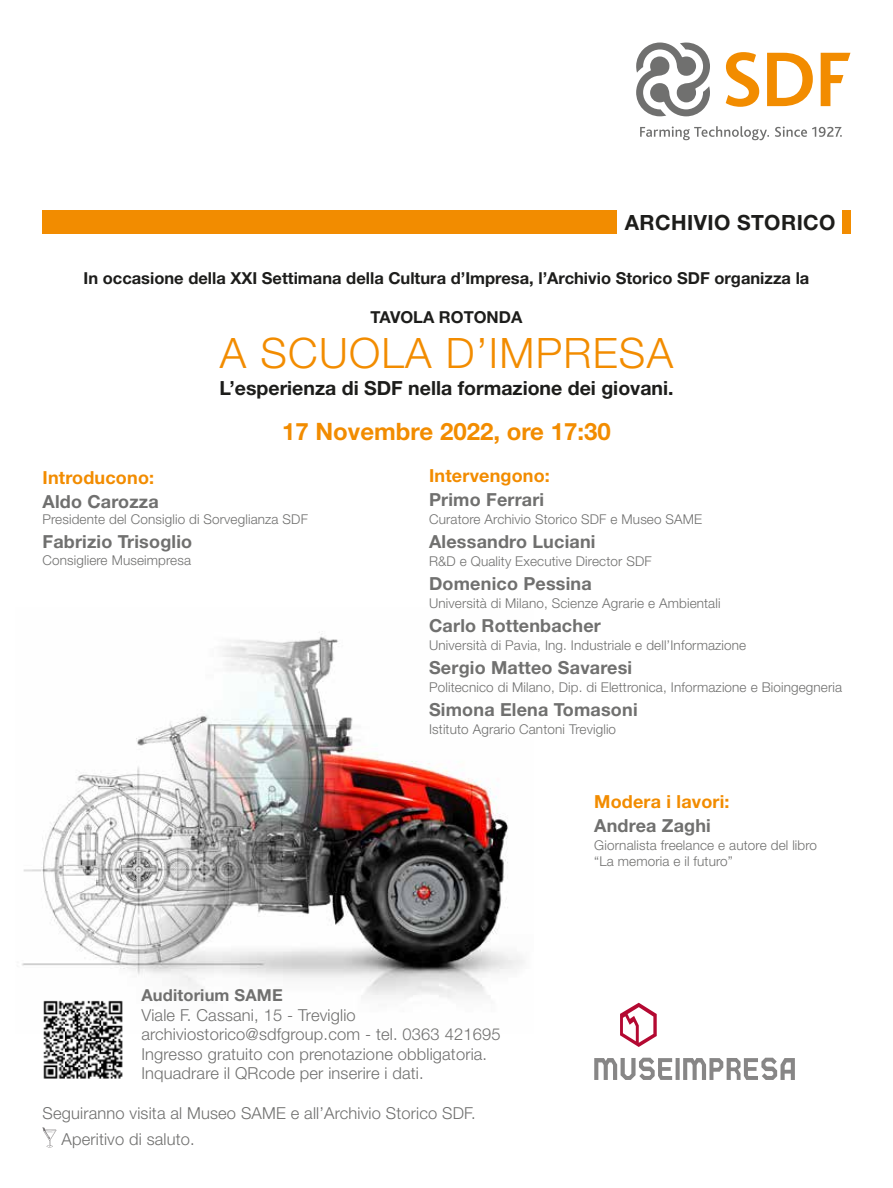
<style>
.page{position:relative;width:893px;height:1188px;background:#fff}
.page>*{position:absolute;margin:0;border:0;box-sizing:border-box;transform-origin:0 0}
.t1{font:300 42px "Helvetica Neue LT Std";letter-spacing:.03em;color:#f28c00}
.t2{font:700 24px "Helvetica Neue LT Std";color:#f28c00}
.t3{font:700 21px "Helvetica Neue LT Std";letter-spacing:.02em;color:#1d1d1b}
.t4{font:700 19.5px "Helvetica Neue LT Std";color:#1d1d1b}
.t5{font:700 18px "Helvetica Neue LT Std";letter-spacing:.01em;color:#70706f}
.t6{font:700 18px "Helvetica Neue LT Std";letter-spacing:.01em;color:#f28c00}
.t7{font:300 16.5px/19.5px "Helvetica Neue LT Std";letter-spacing:.01em;color:#70706f}
.t8{font:700 16.5px "Helvetica Neue LT Std";color:#1d1d1b}
.t9{font:700 16.5px "Helvetica Neue LT Std";letter-spacing:.01em;color:#70706f}
.t10{font:300 13.5px/16.5px "Helvetica Neue LT Std";letter-spacing:.01em;color:#70706f}
</style>
<div class="page">
<svg style="left:640px;top:126px;width:129px;height:14px"></svg>
<svg style="left:775px;top:127px;width:67px;height:10px"></svg>
<svg style="left:726px;top:52px;width:33px;height:55px"></svg>
<svg style="left:767px;top:53px;width:46px;height:53px"></svg>
<svg style="left:821px;top:53px;width:29px;height:53px"></svg>
<svg style="left:636px;top:42px;width:74px;height:74px"></svg>
<div style="left:43px;top:210px;width:574px;height:24px;background:#f28c00"></div>
<div style="left:842px;top:210px;width:8px;height:24px;background:#f28c00"></div>
<img style="left:22px;top:631px;width:502px;height:368px">
<svg style="left:43px;top:1127px;width:13px;height:20px"></svg>
<img style="left:43px;top:1000px;width:80px;height:79px">
<svg style="left:594px;top:1058px;width:78px;height:22px"></svg>
<svg style="left:676px;top:1058px;width:4px;height:22px"></svg>
<svg style="left:683px;top:1058px;width:112px;height:22px"></svg>
<svg style="left:620px;top:1003px;width:37px;height:44px"></svg>
<h3 class="t3" style="left:625px;top:209px;width:212px">ARCHIVIO STORICO</h3>
<p class="t8" style="left:84px;top:268px;width:727px">In occasione della XXI Settimana della Cultura d’Impresa ’l, Archivio Storico SDF organizza la</p>
<p class="t8" style="left:371px;top:307px;width:153px">TAVOLA ROTONDA</p>
<h1 class="t1" style="left:220px;top:327px;width:455px">A SCUOLA D’IMPRESA</h1>
<h3 class="t4" style="left:219px;top:376px;width:456px">’L esperienza di SDF nella formazione dei giovani.</h3>
<h2 class="t2" style="left:282px;top:417px;width:330px">17 Novembre 2022, ore 17:30</h2>
<h3 class="t6" style="left:43px;top:466px;width:113px">Introducono:</h3>
<h3 class="t5" style="left:43px;top:490px;width:118px">Aldo Carozza</h3>
<p class="t10" style="left:43px;top:511px;width:267px">Presidente del Consiglio di Sorveglianza SDF</p>
<h3 class="t5" style="left:43px;top:530px;width:151px">Fabrizio Trisoglio</h3>
<p class="t10" style="left:43px;top:551px;width:150px">Consigliere Museimpresa</p>
<h3 class="t6" style="left:429px;top:464px;width:122px">Intervengono:</h3>
<h3 class="t5" style="left:429px;top:488px;width:117px">Primo Ferrari</h3>
<p class="t10" style="left:429px;top:511px;width:275px">Curatore Archivio Storico SDF e Museo SAME</p>
<h3 class="t5" style="left:429px;top:530px;width:168px">Alessandro Luciani</h3>
<p class="t10" style="left:429px;top:553px;width:224px">R&amp;D e Quality Executive Director SDF</p>
<h3 class="t5" style="left:429px;top:572px;width:164px">Domenico Pessina</h3>
<p class="t10" style="left:429px;top:595px;width:293px">Università di Milano, Scienze Agrarie e Ambientali</p>
<h3 class="t5" style="left:429px;top:614px;width:173px">Carlo Rottenbacher</h3>
<p class="t10" style="left:429px;top:637px;width:319px">Università di Pavia, Ing. Industriale e dell’Informazione</p>
<h3 class="t5" style="left:429px;top:656px;width:205px">Sergio Matteo Savaresi</h3>
<p class="t10" style="left:429px;top:679px;width:414px">Politecnico di Milano, Dip. di Elettronica, Informazione e Bioingegneria</p>
<h3 class="t5" style="left:429px;top:698px;width:210px">Simona Elena Tomasoni</h3>
<p class="t10" style="left:429px;top:721px;width:189px">Istituto Agrario Cantoni Treviglio</p>
<h3 class="t6" style="left:594px;top:790px;width:137px">Modera i lavori:</h3>
<h3 class="t5" style="left:594px;top:814px;width:118px">Andrea Zaghi</h3>
<p class="t10" style="left:594px;top:836px;width:224px">Giornalista freelance e autore del libro “La memoria ile futuro“</p>
<p class="t9" style="left:141px;top:985px;width:143px">Auditorium SAME</p>
<p class="t7" style="left:141px;top:1005px;width:361px">Viale .F Cassani, 15 - Treviglio archiviostorico@sdfgroup.com - tel. 0363 421695<br>Ingresso gratuito con prenotazione obbligatoria.<br>Inquadrare il QRcode per inserire i dati.</p>
<p class="t7" style="left:62px;top:1100px;width:416px;line-height:25.5px;text-indent:-19px">Seguiranno visita al Museo SAME e all’Archivio Storico SDF.<br>Aperitivo di saluto.</p>
</div>
